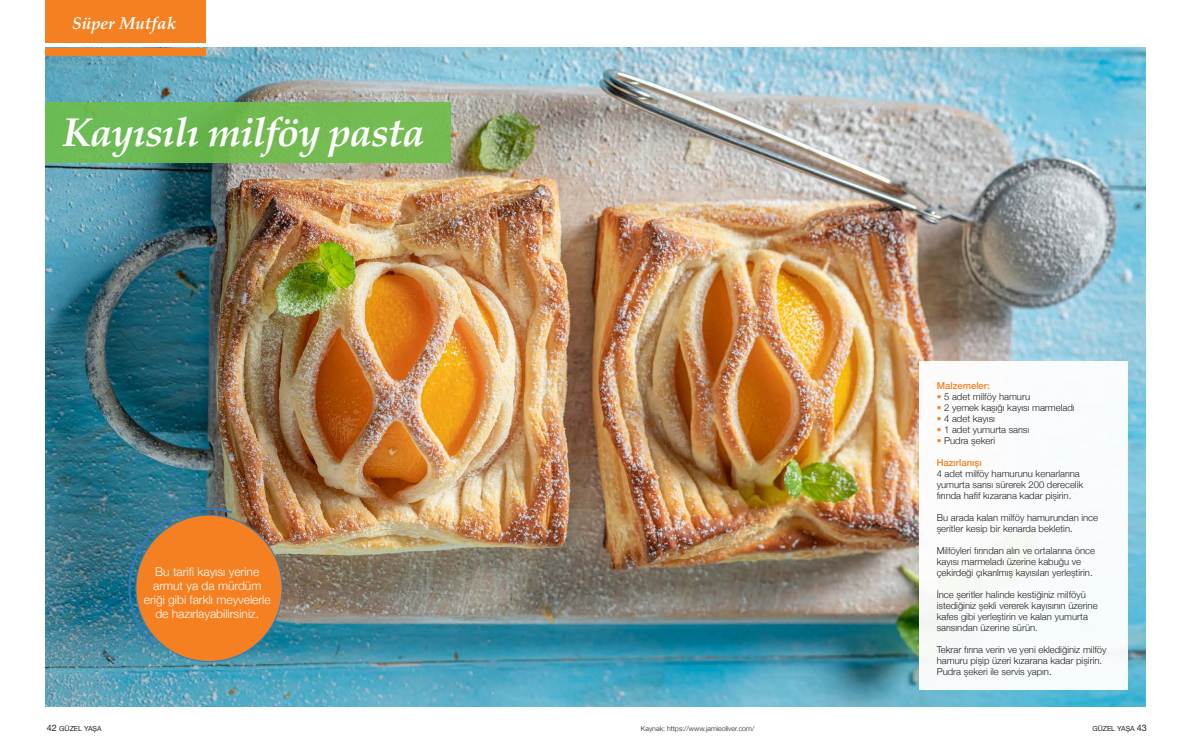
<style>
.page{position:relative;width:1191px;height:752px;background:#fff}
.page>*{position:absolute;margin:0;border:0;box-sizing:border-box;transform-origin:0 0}
.t1{font:italic 700 40px "Palatino Linotype";letter-spacing:-.025em;color:#fff}
.t2{font:italic 700 17px "Palatino Linotype";color:#fff}
.KUTU{font:300 12px/14px "Helvetica Neue";color:#fff;text-align:center}
.t3{font:300 9.5px/11px "Helvetica Neue";color:#231f20}
.KUTU-2{font:500 9.5px "Helvetica Neue";color:#f58021}
.t4{font:300 7px "Helvetica Neue";color:#231f20}
.t5{font:7px "Helvetica Neue";color:#231f20}
.s1{color:#f58021}
.s2{font-size:9px}
</style>
<div class="page">
<img style="left:45px;top:48px;width:1100px;height:658px">
<div style="left:45px;top:48px;width:161px;height:8px;background:#f58021"></div>
<div style="left:45px;top:0;width:161px;height:43px;background:#f58021"></div>
<svg style="left:128px;top:507px;width:105px;height:139px;background:#377993"></svg>
<div style="left:135px;top:514px;width:148px;height:147px;background:#f58021;border:1px solid #2e7dc1;border-radius:50%"></div>
<div style="left:919px;top:361px;width:209px;height:328px;background:#f8fbfc"></div>
<div style="left:45px;top:103px;width:406px;height:60px;background:#70bb52"></div>
<p class="t2" style="left:72px;top:11px;width:105px">Süper Mutfak</p>
<p class="t1" style="left:62px;top:103px;width:364px">Kayısılı milföy pasta</p>
<p class="KUTU" style="left:144px;top:563px;width:128px">Bu tarifi kayısı yerine armut ya da mürdüm eriği gibi farklı meyvelerle de hazırlayabilirsiniz.</p>
<p class="KUTU-2" style="left:936px;top:378px;width:55px">Malzemeler:</p>
<p class="t3" style="left:936px;top:390px;width:95px"><span class="s1">•</span> 5 adet milföy hamuru</p>
<p class="t3" style="left:936px;top:401px;width:139px"><span class="s1">•</span> 2 yemek kaşığı kayısı marmeladı</p>
<p class="t3" style="left:936px;top:412px;width:60px"><span class="s1">•</span> 4 adet kayısı</p>
<p class="t3" style="left:936px;top:423px;width:94px"><span class="s1">•</span> 1 adet yumurta sarısı</p>
<p class="t3" style="left:936px;top:434px;width:60px"><span class="s1">•</span> Pudra şekeri</p>
<p class="KUTU-2" style="left:936px;top:455px;width:47px">Hazırlanışı</p>
<p class="t3" style="left:936px;top:467px;width:148px">4 adet milföy hamurunu kenarlarına yumurta sarısı sürerek 200 derecelik fırında hafif kızarana kadar pişirin.</p>
<p class="t3" style="left:936px;top:511px;width:163px">Bu arada kalan milföy hamurundan ince şeritler kesip bir kenarda bekletin.</p>
<p class="t3" style="left:936px;top:544px;width:160px">Milföyleri fırından alın ve ortalarına önce kayısı marmeladı üzerine kabuğu ve çekirdeği çıkarılmış kayısıları yerleştirin.</p>
<p class="t3" style="left:936px;top:588px;width:162px">İnce şeritler halinde kestiğiniz milföyü istediğiniz şekli vererek kayısının üzerine kafes gibi yerleştirin ve kalan yumurta sarısından üzerine sürün.</p>
<p class="t3" style="left:936px;top:643px;width:171px">Tekrar fırına verin ve yeni eklediğiniz milföy hamuru pişip üzeri kızarana kadar pişirin.<br>Pudra şekeri ile servis yapın.</p>
<p class="t5" style="left:47px;top:723px;width:56px"><span class="s2">42</span> GÜZEL YAŞA</p>
<p class="t4" style="left:641px;top:722px;width:115px">Kaynak: https://www.jamieoliver.com/</p>
<p class="t5" style="left:1092px;top:723px;width:56px">GÜZEL YAŞA <span class="s2">43</span></p>
</div>
